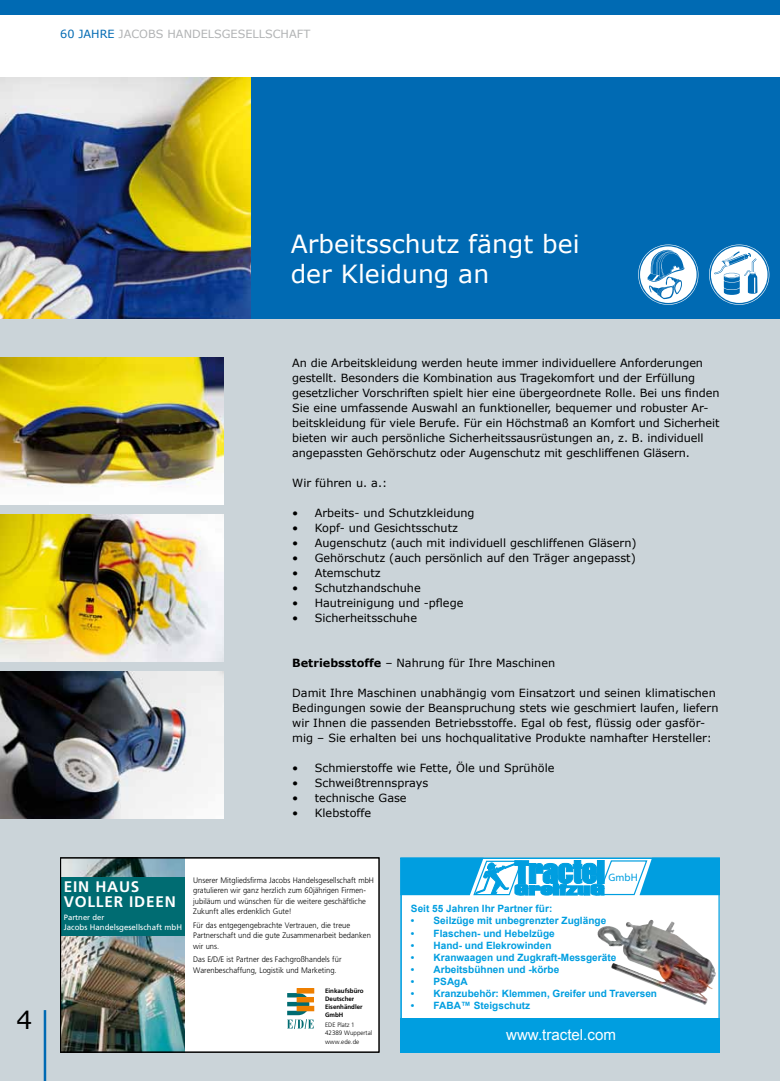
<style>
.page{position:relative;width:780px;height:1081px;background:#fff}
.page>*{position:absolute;margin:0;border:0;box-sizing:border-box;transform-origin:0 0}
.t1{font:25px/30px "Verdana";color:#fff}
.t2{font:25px "Verdana";color:#000}
.t3{font:700 15.38px/15.4px "Frutiger LT";letter-spacing:.05em;color:#fff}
.t4{font:15.12px "Arial";color:#fff}
.t5{font:11.25px/15px "Verdana";color:#000}
.t6{font:11.25px "Verdana";color:#b1b3b4}
.t7{font:11.25px "Verdana";color:#006ab3}
.t8{font:condensed 10.75px "Helvetica";color:#009ee0}
.t9{font:700 10px "Arial";color:#009ee0}
.t10{font:8.12px "Frutiger LT";color:#fff}
.t11{font:300 8px/10.5px "Frutiger LT";color:#000;scale:.95 1}
.t12{font:7.62px "Frutiger LT";color:#fff}
.t13{font:700 6.38px/7.9px "Frutiger LT";color:#000}
.t14{font:300 6.38px/7.9px "Frutiger LT";color:#000}
.s1{font-weight:700}
</style>
<div class="page">
<div style="left:0;top:306px;width:780px;height:775px;background:#cbd4d9"></div>
<div style="left:60px;top:857px;width:319px;height:195px;background:#fff"></div>
<img style="left:62px;top:859px;width:122px;height:191px">
<div style="left:60px;top:877px;width:124px;height:58px;background:#006c72"></div>
<svg style="left:287px;top:993px;width:27px;height:36px"></svg>
<div style="left:297px;top:988px;width:17px;height:5px;background:#ee7f00"></div>
<div style="left:297px;top:997px;width:17px;height:5px;background:#ee7f00"></div>
<div style="left:297px;top:1006px;width:17px;height:5px;background:#ee7f00"></div>
<div style="left:60px;top:857px;width:319px;height:195px;border:1px solid #000"></div>
<hr style="left:44px;top:1010px;width:2px;height:71px;background:#006ab3">
<div style="left:0;top:0;width:780px;height:14px;background:#006ab3"></div>
<img style="left:0;top:78px;width:252px;height:241px">
<div style="left:252px;top:78px;width:528px;height:241px;background:#006ab3"></div>
<img style="left:0;top:358px;width:223px;height:147px">
<img style="left:0;top:515px;width:223px;height:147px">
<img style="left:0;top:672px;width:223px;height:147px">
<div style="left:402px;top:896px;width:315px;height:122px;background:#fff"></div>
<div style="left:400px;top:1018px;width:319px;height:34px;background:#009ee0"></div>
<svg style="left:402px;top:859px;width:315px;height:37px;background:#44b8e8"></svg>
<img style="left:597px;top:921px;width:110px;height:84px">
<div style="left:400px;top:857px;width:319px;height:195px;border:1px solid #009ee0"></div>
<svg style="left:638px;top:244px;width:60px;height:61px"></svg>
<svg style="left:709px;top:244px;width:60px;height:61px"></svg>
<p class="t7" style="left:60px;top:27px;width:32px">60 JAHRE</p>
<p class="t6" style="left:119px;top:27px;width:58px">JACOBS HAN</p>
<p class="t6" style="left:192px;top:27px;width:90px">DELSGESELLSCHA</p>
<p class="t6" style="left:297px;top:27px;width:15px">FT</p>
<h1 class="t2" style="left:17px;top:1004px;width:17px">4</h1>
<h1 class="t1" style="left:291px;top:228px;width:290px">Arbeitsschutz fängt bei der Kleidung an</h1>
<p class="t5" style="left:292px;top:355px;width:429px">An die Arbeitskleidung werden heute immer individuellere Anforderungen gestellt. Besonders die Kombination aus Tragekomfort und der Erfüllung gesetzlicher Vorschriften spielt hier eine übergeordnete Rolle. Bei uns finden Sie eine umfassende Auswahl an funktioneller, bequemer und robuster Ar&shy;beitskleidung für viele Berufe. Für ein Höchstmaß an Komfort und Sicherheit bieten wir auch persönliche Sicherheitssausrüstungen an, z. B. individuell angepassten Gehörschutz oder Augenschutz mit geschliffenen Gläsern.</p>
<p class="t5" style="left:292px;top:474px;width:96px">Wir führen u. a.:</p>
<p class="t5" style="left:292px;top:505px;width:184px">• Arbeits- und Schutzkleidung</p>
<p class="t5" style="left:292px;top:519px;width:167px">• Kopf- und Gesichtsschutz</p>
<p class="t5" style="left:292px;top:534px;width:346px">• Augenschutz (auch mit individuell geschliffenen Gläsern)</p>
<p class="t5" style="left:292px;top:549px;width:345px">• Gehörschutz (auch persönlich auf den Träger angepasst)</p>
<p class="t5" style="left:292px;top:564px;width:90px">• Atemschutz</p>
<p class="t5" style="left:292px;top:579px;width:130px">• Schutzhandschuhe</p>
<p class="t5" style="left:292px;top:594px;width:173px">• Hautreinigung und -pflege</p>
<p class="t5" style="left:292px;top:609px;width:126px">• Sicherheitsschuhe</p>
<p class="t5" style="left:292px;top:654px;width:264px"><span class="s1">Betriebsstoffe</span> – Nahrung für Ihre Maschinen</p>
<p class="t5" style="left:292px;top:684px;width:428px">Damit Ihre Maschinen unabhängig vom Einsatzort und seinen klimatischen Bedingungen sowie der Beanspruchung stets wie geschmiert laufen, liefern wir Ihnen die passenden Betriebsstoffe. Egal ob fest, flüssig oder gasför&shy;mig – Sie erhalten bei uns hochqualitative Produkte namhafter Hersteller:</p>
<p class="t5" style="left:292px;top:759px;width:264px">• Schmierstoffe wie Fette, Öle und Sprühöle</p>
<p class="t5" style="left:292px;top:774px;width:137px">• Schweißtrennsprays</p>
<p class="t5" style="left:292px;top:789px;width:116px">• technische Gase</p>
<p class="t5" style="left:292px;top:804px;width:80px">• Klebstoffe</p>
<h2 class="t3" style="left:64px;top:879px;width:113px">EIN HAUS<br>VOLLER IDEEN</h2>
<p class="t12" style="left:64px;top:913px;width:42px">Partner der</p>
<p class="t10" style="left:64px;top:922px;width:120px">Jacobs Handelsgesellschaft mbH</p>
<p class="t11" style="left:193px;top:875px;width:192px">Unserer Mitgliedsfirma Jacobs Handelsgesellschaft mbH gratulieren wir ganz herzlich zum 60jährigen Firmen&shy;jubiläum und wünschen für die weitere geschäftliche Zukunft alles erdenklich Gute!</p>
<p class="t11" style="left:193px;top:920px;width:188px">Für das entgegengebrachte Vertrauen, die treue<br>Partnerschaft und die gute Zusammenarbeit bedanken wir uns.</p>
<p class="t11" style="left:193px;top:954px;width:158px">Das E/D/E ist Partner des Fachgroßhandels für<br>Warenbeschaffung, Logistik und Marketing.</p>
<p class="t13" style="left:325px;top:987px;width:40px">Einkaufsbüro<br>Deutscher<br>Eisenhändler<br>GmbH</p>
<p class="t14" style="left:325px;top:1021px;width:49px">EDE Platz 1<br>42389 Wuppertal</p>
<p class="t14" style="left:325px;top:1038px;width:36px">www.ede.de</p>
<p class="t8" style="left:608px;top:871px;width:31px">GmbH</p>
<p class="t9" style="left:411px;top:902px;width:143px">Seit 55 Jahren Ihr Partner für:</p>
<p class="t9" style="left:411px;top:914px;width:197px">• Seilzüge mit unbegrenzter Zuglänge</p>
<p class="t9" style="left:411px;top:926px;width:145px">• Flaschen- und Hebelzüge</p>
<p class="t9" style="left:411px;top:938px;width:142px">• Hand- und Elekrowinden</p>
<p class="t9" style="left:411px;top:950px;width:207px">• Kranwaagen und Zugkraft-Messgeräte</p>
<p class="t9" style="left:411px;top:962px;width:150px">• Arbeitsbühnen und -körbe</p>
<p class="t9" style="left:411px;top:974px;width:58px">• PSAgA</p>
<p class="t9" style="left:411px;top:986px;width:247px">• Kranzubehör: Klemmen, Greifer und Traversen</p>
<p class="t9" style="left:411px;top:999px;width:121px">• FABA™ Steigschutz</p>
<h3 class="t4" style="left:506px;top:1025px;width:111px">www.tractel.com</h3>
</div>
